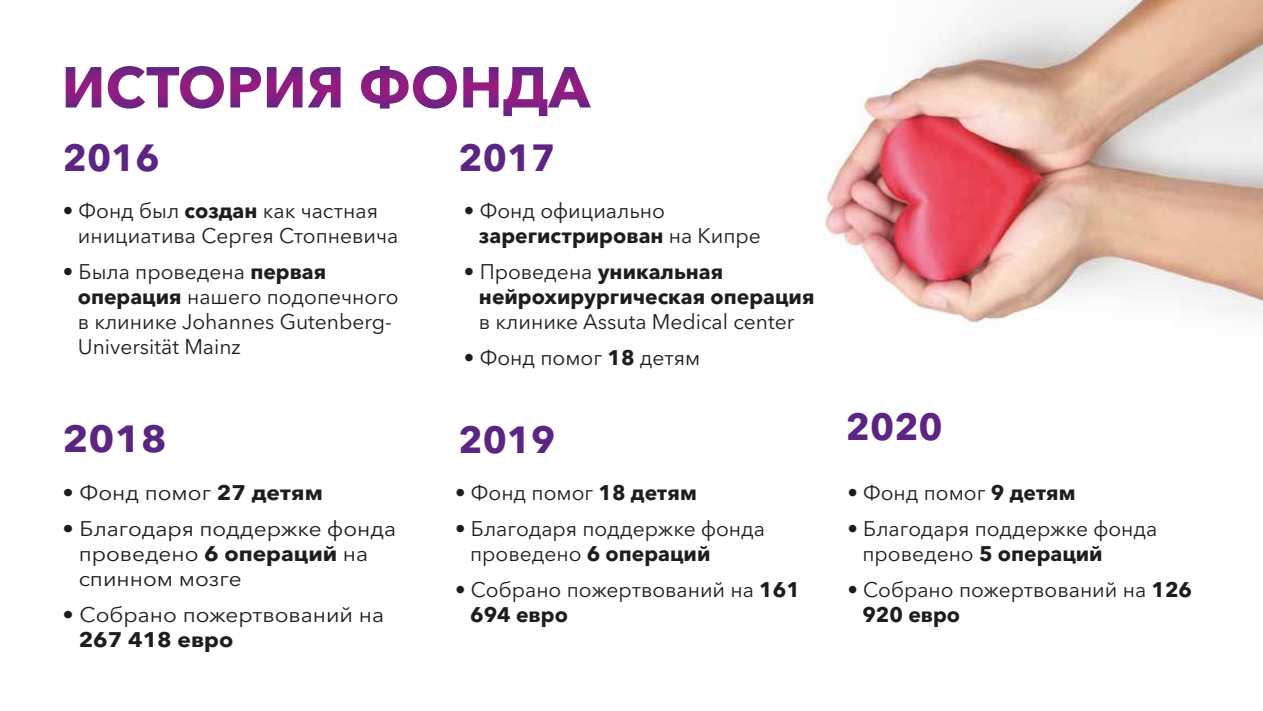
<style>
.page{position:relative;width:1263px;height:711px;background:#fff}
.page>*{position:absolute;margin:0;border:0;box-sizing:border-box;transform-origin:0 0}
.t1{font:700 37.5px "Avenir Next Cyr";color:#5c2483}
.t2{font:700 37.5px "Avenir Next Cyr";color:#5c2483;scale:1.08 1}
.t3{font:21px/25.2px "Avenir Next Cyr";color:#1d1d1b}
.t4{font:21px/25.2px "Avenir Next Cyr";color:#1d1d1b;scale:1.08 1}
.t5{font:700 21px/25.2px "Avenir Next Cyr";color:#1d1d1b}
.t6{font:700 21px "Avenir Next Cyr";color:#1d1d1b;scale:1.08 1}
.s1{font-weight:700}
.s2{font-weight:400}
</style>
<div class="page">
<img style="left:506px;top:0;width:757px;height:327px">
<svg style="left:66px;top:67px;width:35px;height:40px"></svg>
<svg style="left:108px;top:66px;width:116px;height:42px"></svg>
<svg style="left:230px;top:67px;width:31px;height:40px"></svg>
<svg style="left:267px;top:67px;width:35px;height:40px"></svg>
<svg style="left:308px;top:67px;width:33px;height:40px"></svg>
<svg style="left:361px;top:66px;width:96px;height:42px"></svg>
<svg style="left:463px;top:67px;width:128px;height:49px"></svg>
<h1 class="t1" style="left:63px;top:135px;width:98px">2016</h1>
<h1 class="t1" style="left:458px;top:135px;width:98px">2017</h1>
<p class="t3" style="left:78px;top:198px;width:322px;text-indent:-15px">• Фонд был <span class="s1">создан</span> как частная инициатива Сергея Стопневича</p>
<p class="t3" style="left:78px;top:258px;width:322px;text-indent:-15px">• Была проведена <span class="s1">первая операция</span> нашего подопечного в клинике Johannes Gutenberg-<br>Universität Mainz</p>
<h1 class="t2" style="left:63px;top:416px;width:98px">2018</h1>
<p class="t4" style="left:63px;top:480px;width:242px">• Фонд помог <span class="s1">27 детям</span></p>
<p class="t4" style="left:79px;top:515px;width:295px;text-indent:-16px">• Благодаря поддержке фонда проведено <span class="s1">6 операций</span> на спинном мозге</p>
<p class="t4" style="left:63px;top:601px;width:299px">• Собрано пожертвований на</p>
<p class="t6" style="left:79px;top:626px;width:145px">267 418 евро</p>
<p class="t3" style="left:479px;top:198px;width:283px;text-indent:-15px">• Фонд официально <span class="s1">зарегистрирован</span> на Кипре</p>
<p class="t5" style="left:479px;top:258px;width:337px;text-indent:-15px"><span class="s2">• Проведена</span> уникальная нейрохирургическая операция</p>
<p class="t3" style="left:479px;top:309px;width:317px">в клинике Assuta Medical center</p>
<p class="t3" style="left:464px;top:345px;width:238px">• Фонд помог <span class="s1">18</span> детям</p>
<h1 class="t1" style="left:458px;top:417px;width:98px">2019</h1>
<p class="t3" style="left:455px;top:480px;width:243px">• Фонд помог <span class="s1">18 детям</span></p>
<p class="t3" style="left:470px;top:515px;width:296px;text-indent:-15px">• Благодаря поддержке фонда проведено <span class="s1">6 операций</span></p>
<p class="t3" style="left:470px;top:576px;width:331px;text-indent:-15px">• Собрано пожертвований на <span class="s1">161<br>694 евро</span></p>
<h1 class="t1" style="left:846px;top:403px;width:98px">2020</h1>
<p class="t3" style="left:847px;top:480px;width:230px">• Фонд помог <span class="s1">9 детям</span></p>
<p class="t3" style="left:862px;top:515px;width:296px;text-indent:-15px">• Благодаря поддержке фонда проведено <span class="s1">5 операций</span></p>
<p class="t3" style="left:862px;top:576px;width:331px;text-indent:-15px">• Собрано пожертвований на <span class="s1">126<br>920 евро</span></p>
</div>
